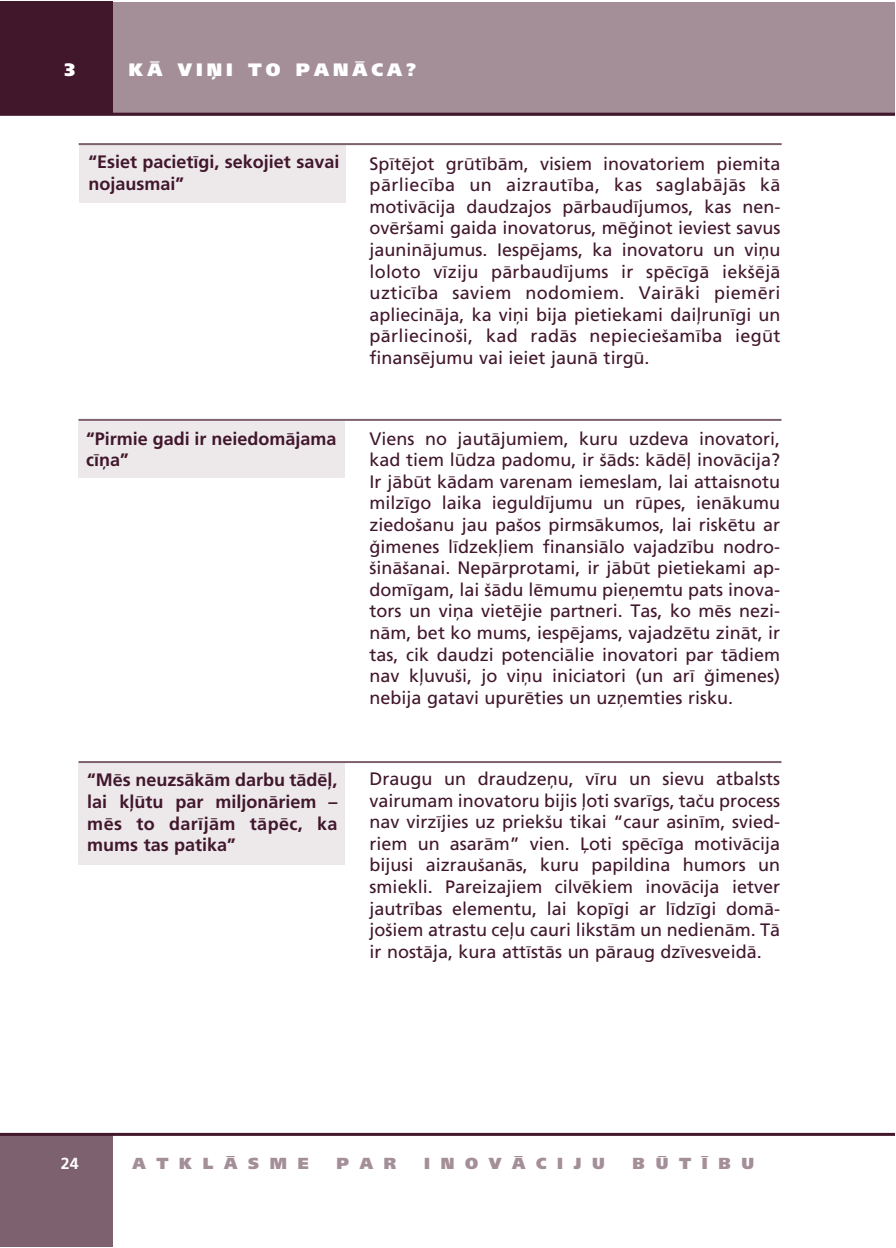
<style>
.page{position:relative;width:896px;height:1248px;background:#fff}
.page>*{position:absolute;margin:0;border:0;box-sizing:border-box;transform-origin:0 0}
.t1{font:18px/21.6px "Frutiger Lat Plain";color:#41172c;text-align:justify}
.t2{font:700 18px/21.6px "Frutiger Lat";color:#41172c}
.t3{font:900 18px "Frutiger Lat";letter-spacing:.22em;color:#fff}
.t4{font:900 16px "Frutiger Lat";letter-spacing:.665em;color:#a48f99}
.t5{font:700 16px "Frutiger Lat";color:#fff}
</style>
<div class="page">
<div style="left:79px;top:763px;width:266px;height:102px;background:#ede9eb"></div>
<hr style="left:78px;top:761px;width:703px;height:2px;background:#7e616f">
<div style="left:79px;top:421px;width:266px;height:56px;background:#ede9eb"></div>
<hr style="left:78px;top:419px;width:703px;height:2px;background:#7e616f">
<div style="left:0;top:2px;width:895px;height:114px;background:#a48f99"></div>
<div style="left:0;top:1px;width:113px;height:114px;background:#41172c"></div>
<div style="left:0;top:1135px;width:113px;height:112px;background:#7e616f"></div>
<hr style="left:0;top:1133px;width:895px;height:3px;background:#41172c">
<hr style="left:0;top:113px;width:895px;height:3px;background:#41172c">
<div style="left:79px;top:145px;width:266px;height:58px;background:#ede9eb"></div>
<hr style="left:79px;top:143px;width:703px;height:2px;background:#7e616f">
<p class="t3" style="left:64px;top:63px;width:12px">3</p>
<p class="t3" style="left:129px;top:62px;width:289px">KÅ VIˆI TO PANÅCA?</p>
<p class="t2" style="left:88px;top:153px;width:253px">“Esiet pacietîgi, sekojiet savai nojausmai”</p>
<p class="t1" style="left:370px;top:154px;width:412px">Spîtéjot grütîbåm, visiem inovatoriem piemita pårliecîba un aizrautîba, kas saglabåjås kå motivåcija daudzajos pårbaudîjumos, kas nen&shy;ovérßami gaida inovatorus, mé©inot ieviest savus jauninåjumus. Iespéjams, ka inovatoru un viñu loloto vîziju pårbaudîjums ir spécîgå iekßéjå uzticîba saviem nodomiem. Vairåki pieméri apliecinåja, ka viñi bija pietiekami dai¬runîgi un pårliecinoßi, kad radås nepiecießamîba iegüt finanséjumu vai ieiet jaunå tirgü.</p>
<p class="t2" style="left:86px;top:429px;width:252px">“Pirmie gadi ir neiedomåjama cîña”</p>
<p class="t1" style="left:370px;top:429px;width:412px">Viens no jautåjumiem, kuru uzdeva inovatori, kad tiem lüdza padomu, ir ßåds: kådé¬ inovåcija?<br>Ir jåbüt kådam varenam iemeslam, lai attaisnotu milzîgo laika ieguldîjumu un rüpes, ienåkumu ziedoßanu jau paßos pirmsåkumos, lai riskétu ar ©imenes lîdzek¬iem finansiålo vajadzîbu nodro&shy;ßinåßanai. Nepårprotami, ir jåbüt pietiekami ap&shy;domîgam, lai ßådu lémumu pieñemtu pats inova&shy;tors un viña vietéjie partneri. Tas, ko més nezi&shy;nåm, bet ko mums, iespéjams, vajadzétu zinåt, ir tas, cik daudzi potenciålie inovatori par tådiem nav k¬uvußi, jo viñu iniciatori (un arî ©imenes) nebija gatavi upuréties un uzñemties risku.</p>
<p class="t2" style="left:87px;top:771px;width:252px;text-align:justify">“Més neuzsåkåm darbu tådé¬, lai k¬ütu par miljonåriem – més to darîjåm tåpéc, ka mums tas patika”</p>
<p class="t1" style="left:370px;top:769px;width:412px">Draugu un draudzeñu, vîru un sievu atbalsts vairumam inovatoru bijis ¬oti svarîgs, taçu process nav virzîjies uz priekßu tikai “caur asinîm, svied&shy;riem un asaråm” vien. Òoti spécîga motivåcija bijusi aizraußanås, kuru papildina humors un smiekli. Pareizajiem cilvékiem inovåcija ietver jautrîbas elementu, lai kopîgi ar lîdzîgi domå&shy;joßiem atrastu ce¬u cauri likståm un nedienåm. Tå ir noståja, kura attîstås un påraug dzîvesveidå.</p>
<p class="t5" style="left:61px;top:1157px;width:19px">24</p>
<p class="t4" style="left:133px;top:1157px;width:178px">ATKLÅSME</p>
<p class="t4" style="left:337px;top:1157px;width:61px">PAR</p>
<p class="t4" style="left:424px;top:1157px;width:182px">INOVÅCIJU</p>
<p class="t4" style="left:633px;top:1157px;width:123px">BËTÈBU</p>
</div>
